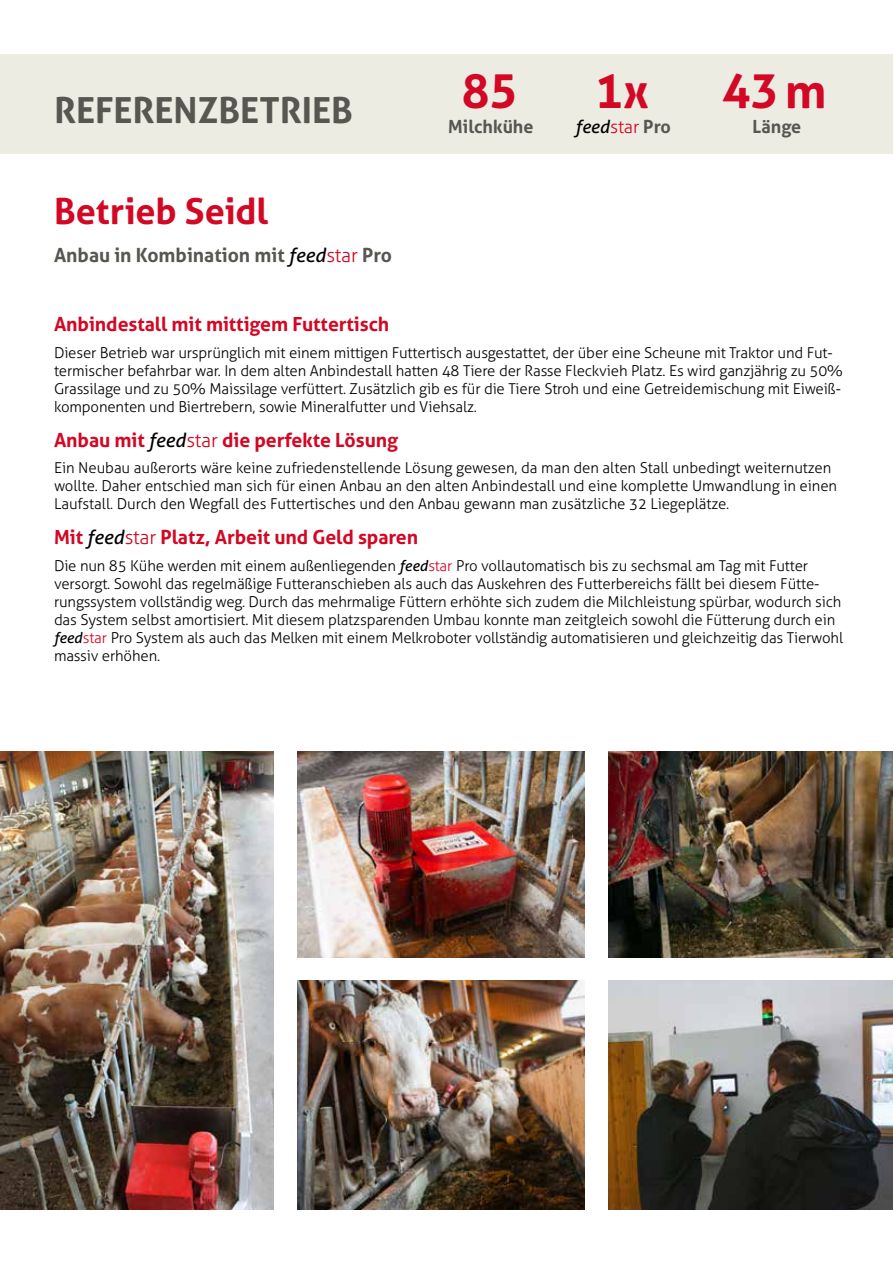
<style>
.page{position:relative;width:893px;height:1263px;background:#fff}
.page>*{position:absolute;margin:0;border:0;box-sizing:border-box;transform-origin:0 0}
.t1{font:700 47.55px "Aller";color:#d20824}
.t2{font:700 36px "Aller";color:#575651}
.t3{font:700 36px "Aller";letter-spacing:-.005em;color:#d20824}
.t4{font:700 19.5px "Aller";letter-spacing:-.005em;color:#d20824}
.t5{font:700 19.5px "Aller";color:#575651}
.t6{font:700 18.15px "Aller";color:#575651}
.t7{font:italic 18px "Aller";color:#000}
.t8{font:300 15px/18px "Aller";letter-spacing:-.01em;color:#020203}
.s1{font-weight:400;font-style:italic;color:#000}
.s2{font-weight:300;color:#d20824}
.s3{font-weight:300;font-style:normal;color:#d20824}
.s4{font-weight:700;font-style:normal;font-size:18.15px;color:#575651}
.s5{font-weight:300}
.s6{color:#d20824}
</style>
<div class="page">
<div style="left:0;top:54px;width:893px;height:99px;background:#edece3"></div>
<img style="left:0;top:751px;width:273px;height:458px">
<img style="left:609px;top:980px;width:284px;height:229px">
<img style="left:609px;top:751px;width:284px;height:206px">
<img style="left:298px;top:980px;width:286px;height:229px">
<img style="left:298px;top:751px;width:286px;height:206px">
<h2 class="t2" style="left:54px;top:88px;width:301px">REFERENZBETRIEB</h2>
<h2 class="t3" style="left:54px;top:189px;width:216px">Betrieb Seidl</h2>
<h3 class="t5" style="left:54px;top:243px;width:340px">Anbau in Kombination mit <span class="s1">feed</span><span class="s2">star</span> Pro</h3>
<h1 class="t1" style="left:462px;top:62px;width:57px">85</h1>
<h1 class="t1" style="left:595px;top:62px;width:56px">1x</h1>
<h1 class="t1" style="left:722px;top:62px;width:106px">43m</h1>
<p class="t6" style="left:448px;top:115px;width:87px">Milchkühe</p>
<p class="t7" style="left:576px;top:116px;width:97px">feed<span class="s3">star</span> <span class="s4">Pro</span></p>
<p class="t6" style="left:753px;top:115px;width:50px">Länge</p>
<h3 class="t4" style="left:54px;top:312px;width:337px">Anbindestall mit mittigem Futtertisch</h3>
<p class="t8" style="left:54px;top:344px;width:790px">Dieser Betrieb war ursprünglich mit einem mittigen Futtertisch ausgestattet, der über eine Scheune mit Traktor und Fut&shy;termischer befahrbar war. In dem alten Anbindestall hatten 48 Tiere der Rasse Fleckvieh Platz. Es wird ganzjährig zu 50% Grassilage und zu 50% Maissilage verfüttert. Zusätzlich gib es für die Tiere Stroh und eine Getreidemischung mit Eiweiß&shy;komponenten und Biertrebern, sowie Mineralfutter und Viehsalz.</p>
<h3 class="t4" style="left:54px;top:428px;width:346px">Anbau mit <span class="s1">feed</span><span class="s5">star</span> die perfekte Lösung</h3>
<p class="t8" style="left:54px;top:459px;width:785px">Ein Neubau außerorts wäre keine zufriedenstellende Lösung gewesen, da man den alten Stall unbedingt weiternutzen wollte. Daher entschied man sich für einen Anbau an den alten Anbindestall und eine komplette Umwandlung in einen<br>Laufstall. Durch den Wegfall des Futtertisches und den Anbau gewann man zusätzliche 32 Liegeplätze.</p>
<h3 class="t4" style="left:54px;top:525px;width:366px">Mit <span class="s1">feed</span><span class="s5">star</span> Platz, Arbeit und Geld sparen</h3>
<p class="t8" style="left:54px;top:557px;width:791px">Die nun 85 Kühe werden mit einem außenliegenden <span class="s1">feed</span><span class="s6">star</span> Pro vollautomatisch bis zu sechsmal am Tag mit Futter versorgt. Sowohl das regelmäßige Futteranschieben als auch das Auskehren des Futterbereichs fällt bei diesem Fütte&shy;rungssystem vollständig weg. Durch das mehrmalige Füttern erhöhte sich zudem die Milchleistung spürbar, wodurch sich das System selbst amortisiert. Mit diesem platzsparenden Umbau konnte man zeitgleich sowohl die Fütterung durch ein <span class="s1">feed</span><span class="s6">star</span> Pro System als auch das Melken mit einem Melkroboter vollständig automatisieren und gleichzeitig das Tierwohl massiv erhöhen.</p>
</div>
